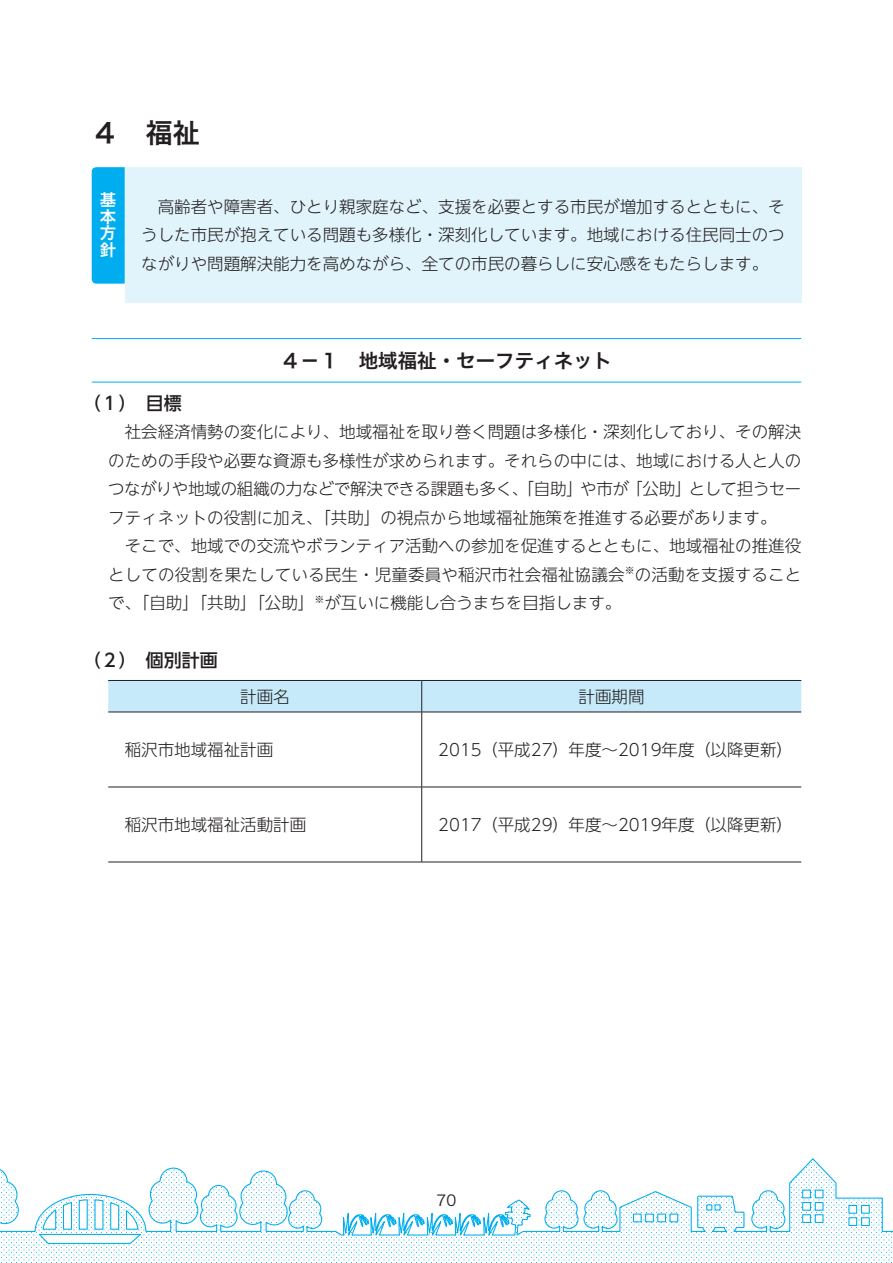
<style>
.page{position:relative;width:893px;height:1263px;background:#fff}
.page>*{position:absolute;margin:0;border:0;box-sizing:border-box;transform-origin:0 0}
.t1{font:27px "Hiragino Sans Pr 6 N W6";color:#231f20}
.t2{font:19.5px "Hiragino Sans Pr 6 N W6";color:#231f20}
.t3{font:500 18px "UD Shin Go NT Pr 6 N";color:#231f20}
.t4{font:300 16.5px/28.5px "UD Shin Go NT Pr 6 N";color:#231f20;text-align:justify}
.t5{font:16.5px/16.5px "Hiragino Sans Pr 6 N W6";color:#fff;text-align:justify}
.t6{font:15px "Hiragino Sans Pr 6 N W3";color:#231f20}
</style>
<div class="page">
<svg style="left:0;top:1158px;width:893px;height:105px"></svg>
<svg style="left:435px;top:1191px;width:24px;height:19px"></svg>
<div style="left:125px;top:168px;width:676px;height:135px;background:#e1f4fc"></div>
<div style="left:108px;top:681px;width:693px;height:31px;background:#c6eafa"></div>
<svg style="left:108px;top:713px;width:693px;height:149px"></svg>
<hr style="left:108px;top:680px;width:314px;height:1px;background:#231f20">
<hr style="left:422px;top:680px;width:379px;height:1px;background:#231f20">
<hr style="left:421px;top:681px;width:1px;height:31px;background:#231f20">
<hr style="left:108px;top:712px;width:314px;height:1px;background:#231f20">
<hr style="left:422px;top:712px;width:379px;height:1px;background:#231f20">
<hr style="left:421px;top:712px;width:1px;height:75px;background:#231f20">
<hr style="left:108px;top:787px;width:314px;height:1px;background:#231f20">
<hr style="left:422px;top:787px;width:379px;height:1px;background:#231f20">
<hr style="left:421px;top:787px;width:1px;height:75px;background:#231f20">
<hr style="left:108px;top:862px;width:314px;height:1px;background:#231f20">
<hr style="left:422px;top:862px;width:379px;height:1px;background:#231f20">
<hr style="left:92px;top:338px;width:709px;height:1px;background:#00aeef">
<hr style="left:92px;top:382px;width:709px;height:1px;background:#00aeef">
<div style="left:92px;top:167px;width:33px;height:117px;background:#00aeef"></div>
<h1 class="t1" style="left:92px;top:108px;width:110px">４　福祉</h1>
<p class="t5" style="left:100px;top:191px;width:18px">基本方針</p>
<p class="t4" style="left:141px;top:192px;width:645px;text-indent:16px">高齢者や障害者、ひとり親家庭など、支援を必要とする市民が増加するとともに、そうした市民が抱えている問題も多様化・深刻化しています。地域における住民同士のつながりや問題解決能力を高めながら、全ての市民の暮らしに安心感をもたらします。</p>
<p class="t2" style="left:281px;top:343px;width:333px">４－１　地域福祉・セーフティネット</p>
<p class="t3" style="left:83px;top:389px;width:101px">（１）　目標</p>
<p class="t4" style="left:108px;top:417px;width:695px;text-indent:16px">社会経済情勢の変化により、地域福祉を取り巻く問題は多様化・深刻化しており、その解決のための手段や必要な資源も多様性が求められます。それらの中には、地域における人と人のつながりや地域の組織の力などで解決できる課題も多く、「自助」や市が「公助」として担うセーフティネットの役割に加え、「共助」の視点から地域福祉施策を推進する必要があります。</p>
<p class="t4" style="left:108px;top:531px;width:695px;text-indent:16px">そこで、地域での交流やボランティア活動への参加を促進するとともに、地域福祉の推進役としての役割を果たしている民生・児童委員や稲沢市社会福祉協議会<sup>※</sup>の活動を支援することで、「自助」「共助」「公助」<sup>※</sup>が互いに機能し合うまちを目指します。</p>
<p class="t3" style="left:83px;top:645px;width:137px">（２）　個別計画</p>
<p class="t4" style="left:240px;top:681px;width:51px">計画名</p>
<p class="t4" style="left:578px;top:681px;width:67px">計画期間</p>
<p class="t4" style="left:125px;top:735px;width:150px">稲沢市地域福祉計画</p>
<p class="t4" style="left:438px;top:735px;width:356px">2015（平成27）年度～2019年度（以降更新）</p>
<p class="t4" style="left:125px;top:810px;width:183px">稲沢市地域福祉活動計画</p>
<p class="t4" style="left:438px;top:810px;width:356px">2017（平成29）年度～2019年度（以降更新）</p>
<p class="t6" style="left:437px;top:1187px;width:21px">70</p>
</div>
